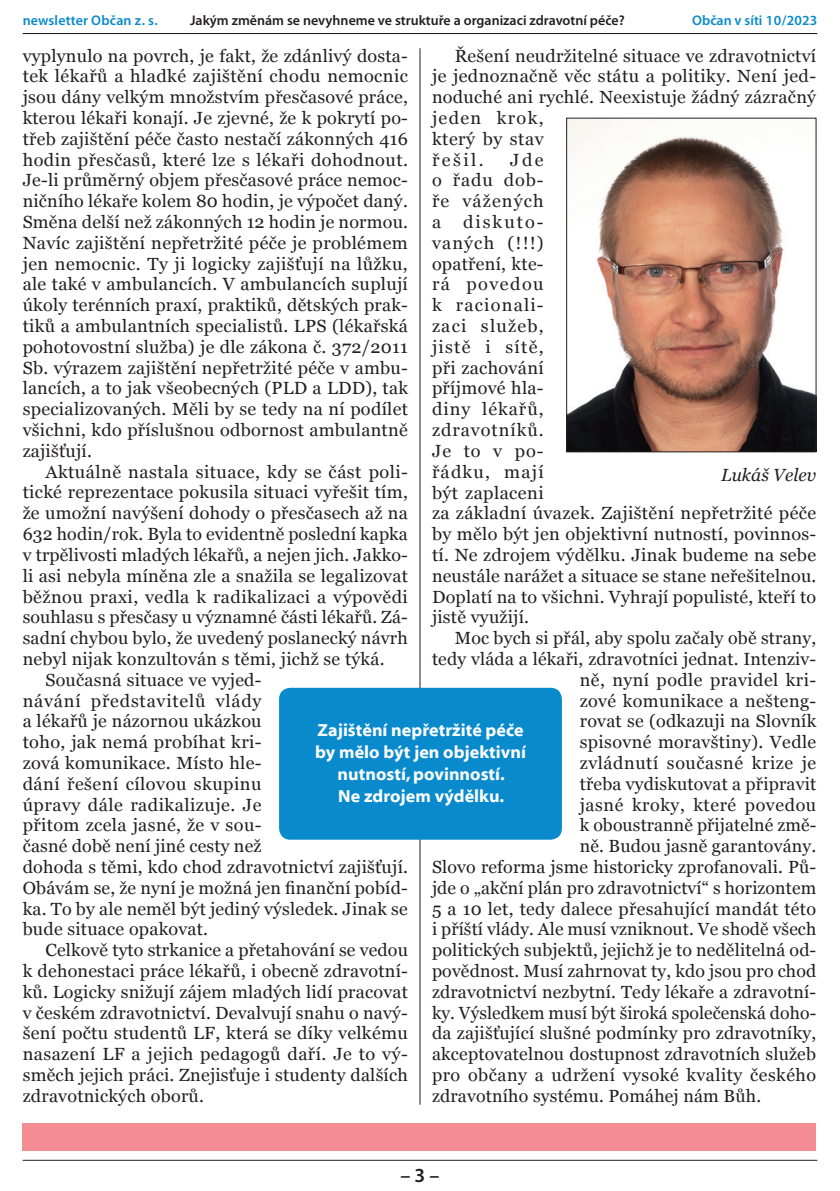
<style>
.page{position:relative;width:840px;height:1191px;background:#fff}
.page>*{position:absolute;margin:0;border:0;box-sizing:border-box;transform-origin:0 0}
.t1{font:600 20px "Myriad Pro";color:#231f20}
.t2{font:17.6px/20.8px "Georgia";letter-spacing:.01em;color:#231f20}
.t3{font:17.6px/22px "Myriad Bd Web";color:#fff;text-align:center}
.t4{font:17.6px "Georgia";letter-spacing:.03em;color:#231f20}
.t5{font:17.6px "Georgia";letter-spacing:.035em;color:#231f20}
.t6{font:17.6px "Georgia";letter-spacing:.045em;color:#231f20}
.t7{font:italic 17.6px "Georgia";color:#231f20}
.t8{font:600 14px "Myriad Pro";color:#231f20}
.t9{font:600 14px "Myriad Pro";letter-spacing:.01em;color:#098acd}
</style>
<div class="page">
<hr style="left:23px;top:1159px;width:793px;height:1px;background:#231f20">
<hr style="left:23px;top:33px;width:793px;height:1px;background:#231f20">
<hr style="left:419px;top:48px;width:1px;height:1056px;background:#231f20">
<div style="left:279px;top:688px;width:282px;height:151px;background:#098acd;border-radius:11px"></div>
<img style="left:568px;top:120px;width:245px;height:330px">
<div style="left:566px;top:118px;width:249px;height:334px;border:1px solid #231f20"></div>
<div style="left:23px;top:1123px;width:792px;height:28px;background:#f48c94"></div>
<p class="t9" style="left:23px;top:12px;width:136px">newsletter Občan z. s.</p>
<p class="t8" style="left:190px;top:12px;width:436px">Jakým změnám se nevyhneme ve struktuře a organizaci zdravotní péče?</p>
<p class="t9" style="left:691px;top:12px;width:126px">Občan v síti 10/2023</p>
<p class="t2" style="left:432px;top:45px;width:385px;text-indent:23px">Řešení neudržitelné situace ve zdravotnictví je jednoznačně věc státu a politiky. Není jed&shy;noduché ani rychlé. Neexistuje žádný zázračný jeden krok,<br>který by stav<br>řešil.</p>
<p class="t2" style="left:23px;top:45px;width:386px;text-align:justify">vyplynulo na povrch, je fakt, že zdánlivý dosta&shy;tek lékařů a hladké zajištění chodu nemocnic jsou dány velkým množstvím přesčasové práce, kterou lékaři konají. Je zjevné, že k pokrytí po&shy;třeb zajištění péče často nestačí zákonných 416 hodin přesčasů, které lze s lékaři dohodnout.<br>Je-li průměrný objem přesčasové práce nemoc&shy;ničního lékaře kolem 80 hodin, je výpočet daný.<br>Směna delší než zákonných 12 hodin je normou.<br>Navíc zajištění nepřetržité péče je problémem jen nemocnic. Ty ji logicky zajišťují na lůžku, ale také v ambulancích. V ambulancích suplují úkoly terénních praxí, praktiků, dětských prak&shy;tiků a ambulantních specialistů. LPS (lékařská pohotovostní služba) je dle zákona č. 372/2011<br>Sb. výrazem zajištění nepřetržité péče v ambu&shy;lancích, a to jak všeobecných (PLD a LDD), tak specializovaných. Měli by se tedy na ní podílet všichni, kdo příslušnou odbornost ambulantně zajišťují.</p>
<p class="t2" style="left:45px;top:461px;width:364px">Aktuálně nastala situace, kdy se část poli-</p>
<p class="t2" style="left:23px;top:482px;width:386px">tické reprezentace pokusila situaci vyřešit tím,</p>
<p class="t2" style="left:23px;top:503px;width:386px">že umožní navýšení dohody o přesčasech až na</p>
<p class="t2" style="left:23px;top:523px;width:386px">632 hodin/rok. Byla to evidentně poslední kapka</p>
<p class="t2" style="left:23px;top:544px;width:386px">v trpělivosti mladých lékařů, a nejen jich. Jakko-</p>
<p class="t2" style="left:23px;top:565px;width:386px">li asi nebyla míněna zle a snažila se legalizovat</p>
<p class="t2" style="left:23px;top:586px;width:386px">běžnou praxi, vedla k radikalizaci a výpovědi</p>
<p class="t2" style="left:23px;top:607px;width:386px">souhlasu s přesčasy u významné části lékařů. Zá-</p>
<p class="t2" style="left:23px;top:627px;width:386px">sadní chybou bylo, že uvedený poslanecký návrh</p>
<p class="t2" style="left:23px;top:648px;width:363px">nebyl nijak konzultován s těmi, jichž se týká.</p>
<p class="t2" style="left:45px;top:669px;width:217px">Současná situace ve vyjed-</p>
<p class="t6" style="left:23px;top:690px;width:240px">návání představitelů vlády</p>
<p class="t2" style="left:23px;top:711px;width:240px">a lékařů je názornou ukázkou</p>
<p class="t2" style="left:23px;top:731px;width:240px">toho, jak nemá probíhat kri-</p>
<p class="t2" style="left:23px;top:752px;width:240px">zová komunikace. Místo hle-</p>
<p class="t2" style="left:23px;top:773px;width:240px">dání řešení cílovou skupinu</p>
<p class="t2" style="left:23px;top:794px;width:240px">úpravy dále radikalizuje. Je</p>
<p class="t2" style="left:23px;top:815px;width:240px">přitom zcela jasné, že v sou-</p>
<p class="t2" style="left:23px;top:835px;width:240px">časné době není jiné cesty než</p>
<p class="t2" style="left:23px;top:856px;width:386px">dohoda s těmi, kdo chod zdravotnictví zajišťují.</p>
<p class="t2" style="left:23px;top:877px;width:386px">Obávám se, že nyní je možná jen finanční pobíd-</p>
<p class="t2" style="left:23px;top:898px;width:386px">ka. To by ale neměl být jediný výsledek. Jinak se</p>
<p class="t2" style="left:23px;top:919px;width:187px">bude situace opakovat.</p>
<p class="t2" style="left:45px;top:939px;width:364px">Celkově tyto strkanice a přetahování se vedou</p>
<p class="t2" style="left:23px;top:960px;width:386px">k dehonestaci práce lékařů, i obecně zdravotní-</p>
<p class="t2" style="left:23px;top:981px;width:386px">ků. Logicky snižují zájem mladých lidí pracovat</p>
<p class="t2" style="left:23px;top:1002px;width:386px">v českém zdravotnictví. Devalvují snahu o navý-</p>
<p class="t2" style="left:23px;top:1023px;width:386px">šení počtu studentů LF, která se díky velkému</p>
<p class="t2" style="left:23px;top:1043px;width:386px">nasazení LF a jejich pedagogů daří. Je to vý-</p>
<p class="t2" style="left:23px;top:1064px;width:386px">směch jejich práci. Znejisťuje i studenty dalších</p>
<p class="t2" style="left:23px;top:1085px;width:183px">zdravotnických oborů.</p>
<p class="t2" style="left:432px;top:149px;width:385px;text-indent:78px">Jde<br>o řadu dob-<br>ře vážených<br>a diskuto-<br>vaných (!!!)<br>opatření, kte-<br>rá povedou<br>k racionali-<br>zaci služeb,<br>jistě i sítě,<br>při zachování<br>příjmové hla-<br>diny lékařů,<br>zdravotníků.<br>Je to v po-<br>řádku, mají<br>být zaplaceni<br>za základní úvazek. Zajištění nepřetržité péče by mělo být jen objektivní nutností, povinnos&shy;tí. Ne zdrojem výdělku. Jinak budeme na sebe neustále narážet a situace se stane neřešitelnou.<br>Doplatí na to všichni. Vyhrají populisté, kteří to jistě využijí.</p>
<p class="t2" style="left:454px;top:627px;width:363px">Moc bych si přál, aby spolu začaly obě strany,</p>
<p class="t2" style="left:432px;top:648px;width:385px">tedy vláda a lékaři, zdravotníci jednat. Intenziv-</p>
<p class="t2" style="left:579px;top:669px;width:238px">ně, nyní podle pravidel kri-</p>
<p class="t2" style="left:579px;top:690px;width:238px">zové komunikace a nešteng-</p>
<p class="t2" style="left:579px;top:711px;width:238px">rovat se (odkazuji na Slovník</p>
<p class="t2" style="left:579px;top:731px;width:238px">spisovné moravštiny). Vedle</p>
<p class="t5" style="left:579px;top:753px;width:238px">zvládnutí současné krize je</p>
<p class="t2" style="left:579px;top:773px;width:238px">třeba vydiskutovat a připravit</p>
<p class="t4" style="left:579px;top:794px;width:238px">jasné kroky, které povedou</p>
<p class="t2" style="left:579px;top:815px;width:238px">k oboustranně přijatelné změ-</p>
<p class="t2" style="left:579px;top:835px;width:238px">ně. Budou jasně garantovány.</p>
<p class="t2" style="left:432px;top:856px;width:385px">Slovo reforma jsme historicky zprofanovali. Pů-</p>
<p class="t2" style="left:432px;top:877px;width:385px">jde o „akční plán pro zdravotnictví“ s horizontem</p>
<p class="t2" style="left:432px;top:898px;width:385px">5 a 10 let, tedy dalece přesahující mandát této</p>
<p class="t2" style="left:432px;top:919px;width:385px">i příští vlády. Ale musí vzniknout. Ve shodě všech</p>
<p class="t2" style="left:432px;top:939px;width:385px">politických subjektů, jejichž je to nedělitelná od-</p>
<p class="t2" style="left:432px;top:960px;width:385px">povědnost. Musí zahrnovat ty, kdo jsou pro chod</p>
<p class="t2" style="left:432px;top:981px;width:385px">zdravotnictví nezbytní. Tedy lékaře a zdravotní-</p>
<p class="t2" style="left:432px;top:1002px;width:385px">ky. Výsledkem musí být široká společenská doho-</p>
<p class="t2" style="left:432px;top:1023px;width:385px">da zajišťující slušné podmínky pro zdravotníky,</p>
<p class="t2" style="left:432px;top:1043px;width:385px">akceptovatelnou dostupnost zdravotních služeb</p>
<p class="t4" style="left:432px;top:1065px;width:385px">pro občany a udržení vysoké kvality českého</p>
<p class="t2" style="left:432px;top:1085px;width:330px">zdravotního systému. Pomáhej nám Bůh.</p>
<p class="t7" style="left:720px;top:464px;width:97px">Lukáš Velev</p>
<p class="t3" style="left:315px;top:719px;width:212px">Zajištění nepřetržité péče by mělo být jen objektivní nutností, povinností.<br>Ne zdrojem výdělku.</p>
<p class="t1" style="left:400px;top:1162px;width:40px">– 3 –</p>
</div>
